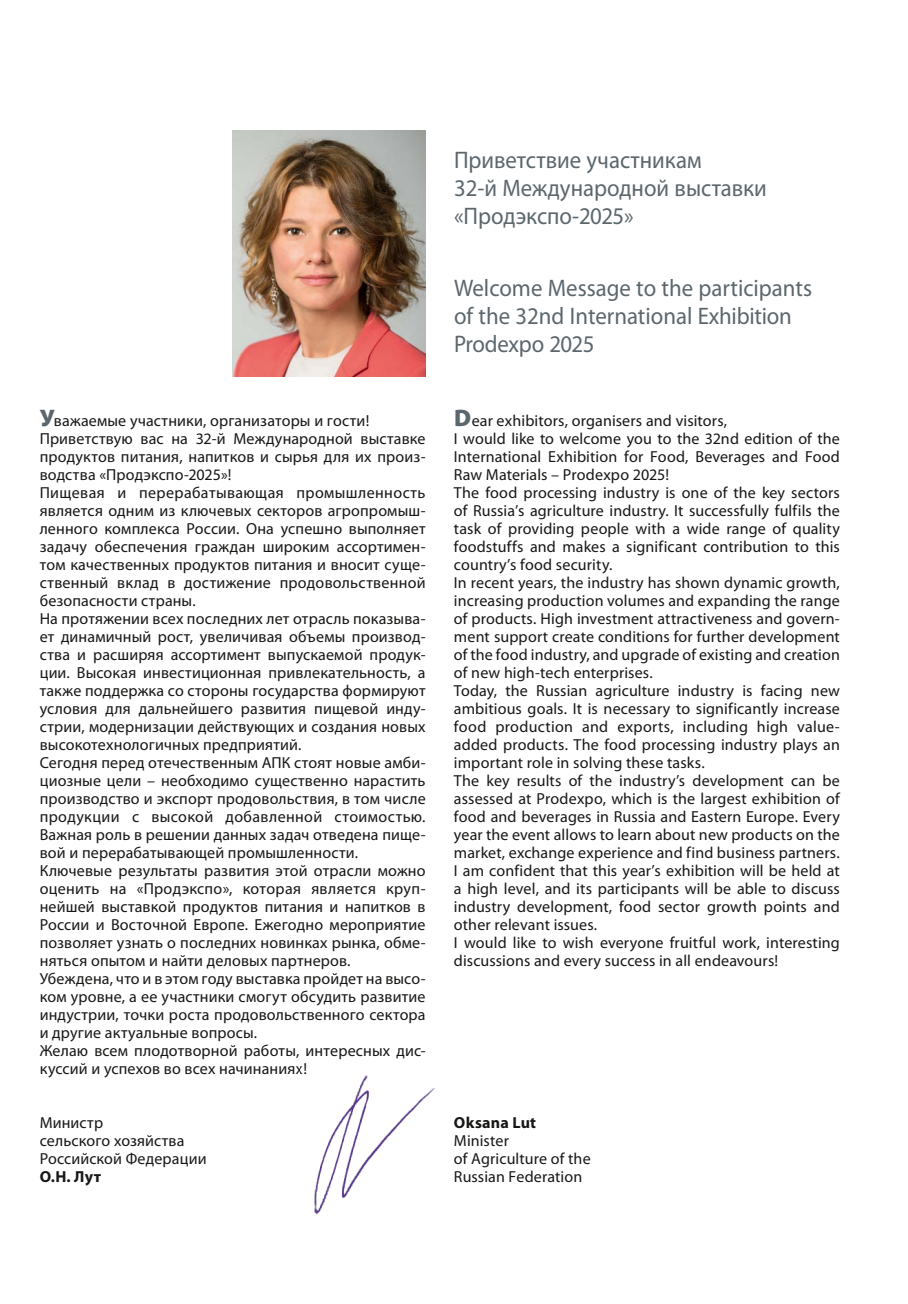
<style>
.page{position:relative;width:908px;height:1304px;background:#fff}
.page>*{position:absolute;margin:0;border:0;box-sizing:border-box;transform-origin:0 0}
.t1{font:24px/28px "Myriad Pro";color:#5c676d;scale:.95 1}
.t2{font:16px/18px "Myriad Pro";letter-spacing:.01em;color:#181716}
.t3{font:700 16px "Myriad Pro";letter-spacing:.015em;color:#181716}
.s1{font-weight:900;font-size:24px;color:#5c676d}
</style>
<div class="page">
<img style="left:232px;top:130px;width:193px;height:246px">
<img style="left:314px;top:1075px;width:121px;height:139px">
<p class="t2" style="left:40px;top:411px;width:387px"><span class="s1">У</span>важаемые участники, организаторы и гости!<br>Приветствую вас на 32-й Международной выставке продуктов питания, напитков и сырья для их произ&shy;водства «Продэкспо-2025»!<br>Пищевая и перерабатывающая промышленность является одним из ключевых секторов агропромыш&shy;ленного комплекса России. Она успешно выполняет задачу обеспечения граждан широким ассортимен&shy;том качественных продуктов питания и вносит суще&shy;ственный вклад в достижение продовольственной безопасности страны.<br>На протяжении всех последних лет отрасль показыва&shy;ет динамичный рост, увеличивая объемы производ&shy;ства и расширяя ассортимент выпускаемой продук&shy;ции. Высокая инвестиционная привлекательность, а также поддержка со стороны государства формируют условия для дальнейшего развития пищевой инду&shy;стрии, модернизации действующих и создания новых высокотехнологичных предприятий.<br>Сегодня перед отечественным АПК стоят новые амби&shy;циозные цели – необходимо существенно нарастить производство и экспорт продовольствия, в том числе продукции с высокой добавленной стоимостью.<br>Важная роль в решении данных задач отведена пище&shy;вой и перерабатывающей промышленности.<br>Ключевые результаты развития этой отрасли можно оценить на «Продэкспо», которая является круп&shy;нейшей выставкой продуктов питания и напитков в России и Восточной Европе. Ежегодно мероприятие позволяет узнать о последних новинках рынка, обме&shy;няться опытом и найти деловых партнеров.<br>Убеждена, что и в этом году выставка пройдет на высо&shy;ком уровне, а ее участники смогут обсудить развитие индустрии, точки роста продовольственного сектора и другие актуальные вопросы.<br>Желаю всем плодотворной работы, интересных дис&shy;куссий и успехов во всех начинаниях!</p>
<p class="t2" style="left:40px;top:1113px;width:168px">Министр<br>сельского хозяйства<br>Российской Федерации</p>
<p class="t3" style="left:40px;top:1166px;width:63px">О.Н. Лут</p>
<h1 class="t1" style="left:454px;top:146px;width:330px">Приветствие участникам<br>32-й Международной выставки «Продэкспо-2025»</h1>
<h1 class="t1" style="left:454px;top:274px;width:378px">Welcome Message to the participants of the 32nd International Exhibition<br>Prodexpo 2025</h1>
<p class="t2" style="left:454px;top:411px;width:387px"><span class="s1">D</span>ear exhibitors, organisers and visitors,<br>I would like to welcome you to the 32nd edition of the International Exhibition for Food, Beverages and Food Raw Materials – Prodexpo 2025!<br>The food processing industry is one of the key sectors of Russia’s agriculture industry. It successfully fulfils the task of providing people with a wide range of quality foodstuffs and makes a significant contribution to this country’s food security.<br>In recent years, the industry has shown dynamic growth, increasing production volumes and expanding the range of products. High investment attractiveness and govern&shy;ment support create conditions for further development of the food industry, and upgrade of existing and creation of new high-tech enterprises.<br>Today, the Russian agriculture industry is facing new ambitious goals. It is necessary to significantly increase food production and exports, including high value&shy;added products. The food processing industry plays an important role in solving these tasks.<br>The key results of the industry’s development can be assessed at Prodexpo, which is the largest exhibition of food and beverages in Russia and Eastern Europe. Every year the event allows to learn about new products on the market, exchange experience and find business partners.<br>I am confident that this year’s exhibition will be held at a high level, and its participants will be able to discuss industry development, food sector growth points and other relevant issues.<br>I would like to wish everyone fruitful work, interesting discussions and every success in all endeavours!</p>
<p class="t3" style="left:454px;top:1112px;width:84px">Oksana Lut</p>
<p class="t2" style="left:454px;top:1131px;width:138px">Minister<br>of Agriculture of the<br>Russian Federation</p>
</div>
